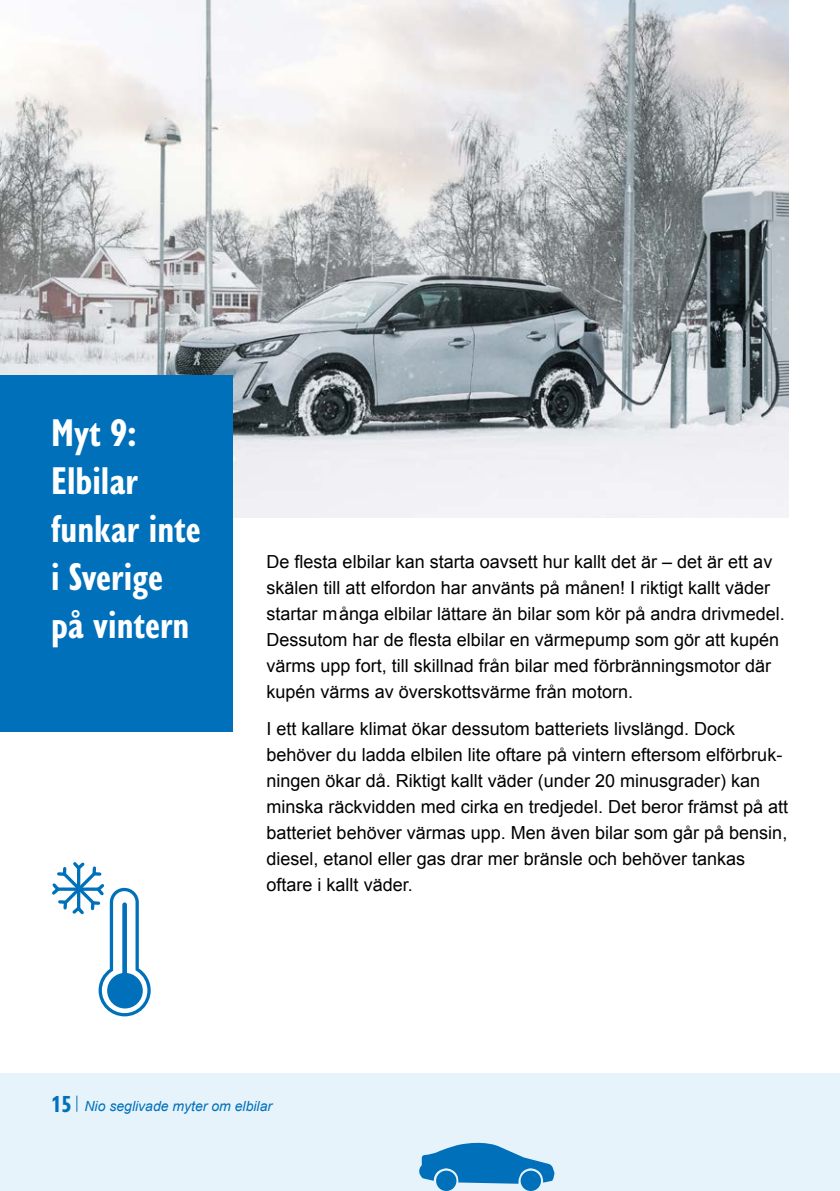
<style>
.page{position:relative;width:840px;height:1191px;background:#fff}
.page>*{position:absolute;margin:0;border:0;box-sizing:border-box;transform-origin:0 0}
.Rubrik_1{font:700 condensed 40px/48px "Gill Sans Nova";color:#fff}
.Brödtext{font:18px/26px "Arial";color:#000}
.t1{font:italic 14px "Arial";color:#0070ba}
.s1{font-family:"Gill Sans Nova";font-weight:700;font-style:normal;font-stretch:condensed;font-size:24px}
</style>
<div class="page">
<div style="left:0;top:1073px;width:839px;height:118px;background:#e6f3fb"></div>
<svg style="left:76px;top:1095px;width:1px;height:16px"></svg>
<img style="left:0;top:0;width:788px;height:518px">
<div style="left:0;top:375px;width:232px;height:356px;background:#0070ba"></div>
<div style="left:520px;top:1170px;width:20px;height:21px;background:#0070ba;border-radius:50%"></div>
<div style="left:436px;top:1170px;width:20px;height:21px;background:#0070ba;border-radius:50%"></div>
<svg style="left:419px;top:1142px;width:135px;height:41px"></svg>
<svg style="left:52px;top:862px;width:99px;height:154px"></svg>
<p class="Rubrik_1" style="left:51px;top:407px;width:151px">Myt 9:<br>Elbilar funkar inte i Sverige på vintern</p>
<p class="Brödtext" style="left:266px;top:549px;width:519px">De flesta elbilar kan starta oavsett hur kallt det är – det är ett av skälen till att elfordon har använts på månen! I riktigt kallt väder startar många elbilar lättare än bilar som kör på andra drivmedel.<br>Dessutom har de flesta elbilar en värmepump som gör att kupén värms upp fort, till skillnad från bilar med förbränningsmotor där kupén värms av överskottsvärme från motorn.</p>
<p class="Brödtext" style="left:266px;top:716px;width:523px">I ett kallare klimat ökar dessutom batteriets livslängd. Dock behöver du ladda elbilen lite oftare på vintern eftersom elförbruk&shy;ningen ökar då. Riktigt kallt väder (under 20 minusgrader) kan minska räckvidden med cirka en tredjedel. Det beror främst på att batteriet behöver värmas upp. Men även bilar som går på bensin, diesel, etanol eller gas drar mer bränsle och behöver tankas oftare i kallt väder.</p>
<p class="t1" style="left:51px;top:1097px;width:222px"><span class="s1">15</span> Nio seglivade myter om elbilar</p>
</div>
